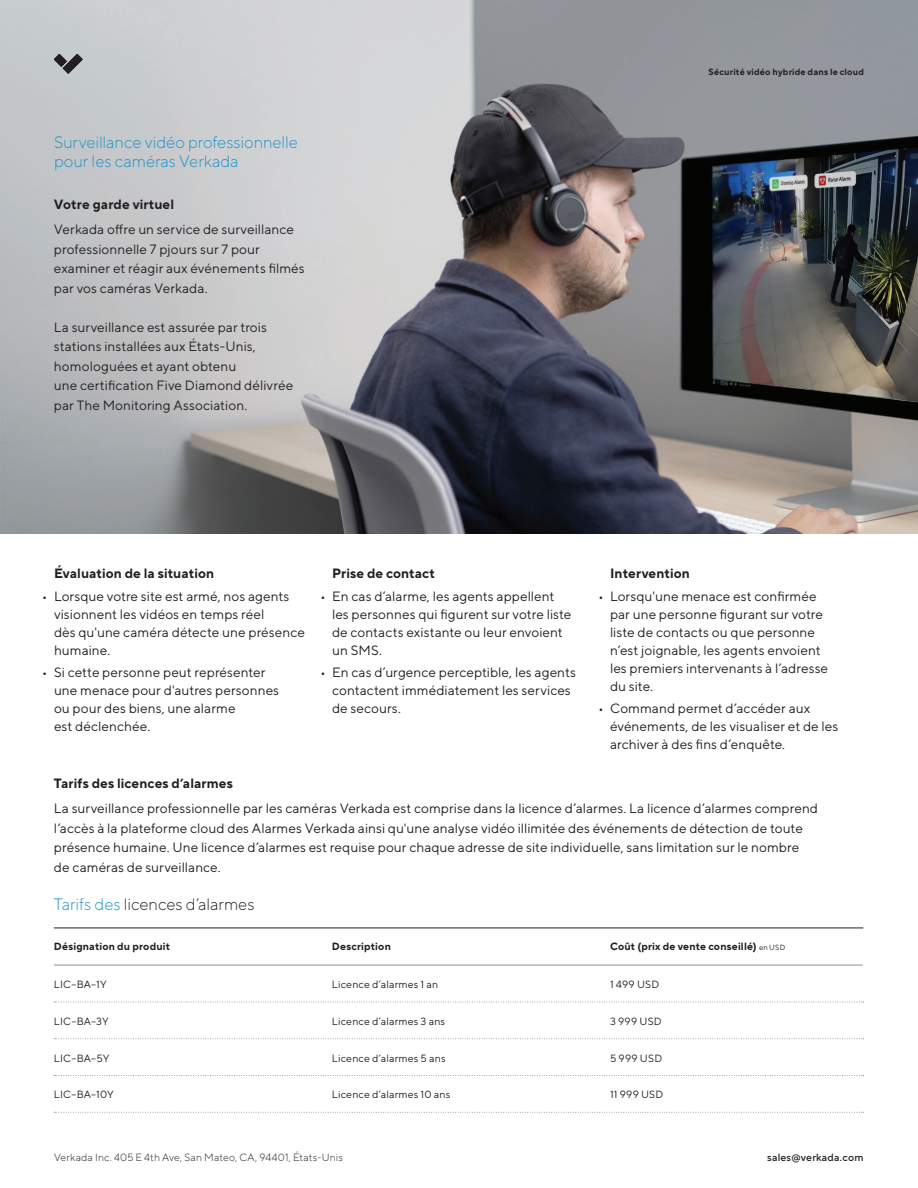
<style>
.page{position:relative;width:918px;height:1188px;background:#fff}
.page>*{position:absolute;margin:0;border:0;box-sizing:border-box;transform-origin:0 0}
.t1{font:300 16.5px/19.5px "TT Norms Pro";color:#2092cd}
.t2{font:300 16.5px "TT Norms Pro";letter-spacing:-.005em;color:#231f20}
.t3{font:13.5px/18px "TT Norms Pro";letter-spacing:.01em;color:#231f20}
.t4{font:700 13.5px "TT Norms Pro";letter-spacing:.01em;color:#231f20}
.t5{font:10.5px "TT Norms Pro";letter-spacing:.02em;color:#231f20}
.t6{font:700 10.5px "TT Norms Pro";letter-spacing:.02em;color:#231f20}
.t7{font:300 10.5px "TT Norms Pro";letter-spacing:.02em;color:#231f20}
.t8{font:500 10.5px "TT Norms Pro";letter-spacing:.02em;color:#231f20}
.t9{font:700 9px "TT Norms Pro";letter-spacing:.02em;color:#231f20}
.s1{color:#2092cd}
.s2{font-weight:400;font-size:7.5px}
</style>
<div class="page">
<img style="left:0;top:0;width:918px;height:534px">
<hr style="left:54px;top:928px;width:809px;height:1px;background:#231f20">
<svg style="left:54px;top:1002px;width:810px;height:1px"></svg>
<svg style="left:54px;top:1075px;width:810px;height:1px"></svg>
<svg style="left:54px;top:1038px;width:810px;height:1px"></svg>
<svg style="left:54px;top:1112px;width:810px;height:1px"></svg>
<hr style="left:54px;top:965px;width:809px;height:1px;background:#231f20">
<svg style="left:54px;top:54px;width:29px;height:20px"></svg>
<p class="t1" style="left:54px;top:131px;width:245px">Surveillance vidéo professionnelle pour les caméras Verkada</p>
<p class="t4" style="left:54px;top:194px;width:122px">Votre garde virtuel</p>
<p class="t3" style="left:54px;top:219px;width:252px;line-height:19.5px">Verkada offre un service de surveillance professionnelle 7 pjours sur 7 pour examiner et réagir aux événements filmés par vos caméras Verkada.</p>
<p class="t3" style="left:54px;top:316px;width:241px;line-height:19.5px">La surveillance est assurée par trois stations installées aux États-Unis, homologuées et ayant obtenu<br>une certification Five Diamond délivrée par The Monitoring Association.</p>
<p class="t9" style="left:708px;top:65px;width:157px">Sécurité vidéo hybride dans le cloud</p>
<p class="t4" style="left:54px;top:564px;width:162px">Évaluation de la situation</p>
<p class="t3" style="left:54px;top:586px;width:252px;text-indent:-12px">• Lorsque votre site est armé, nos agents visionnent les vidéos en temps réel<br>dès qu'une caméra détecte une présence humaine.</p>
<p class="t3" style="left:54px;top:662px;width:227px;text-indent:-12px">• Si cette personne peut représenter une menace pour d'autres personnes ou pour des biens, une alarme<br>est déclenchée.</p>
<p class="t4" style="left:332px;top:564px;width:104px">Prise de contact</p>
<p class="t3" style="left:332px;top:586px;width:241px;text-indent:-12px">• En cas d’alarme, les agents appellent les personnes qui figurent sur votre liste de contacts existante ou leur envoient un SMS.</p>
<p class="t3" style="left:332px;top:662px;width:245px;text-indent:-12px">• En cas d’urgence perceptible, les agents contactent immédiatement les services de secours.</p>
<p class="t4" style="left:610px;top:564px;width:81px">Intervention</p>
<p class="t3" style="left:610px;top:586px;width:220px;text-indent:-12px">• Lorsqu'une menace est confirmée par une personne figurant sur votre liste de contacts ou que personne n’est joignable, les agents envoient les premiers intervenants à l’adresse du site.</p>
<p class="t3" style="left:610px;top:698px;width:230px;text-indent:-12px">• Command permet d’accéder aux événements, de les visualiser et de les archiver à des fins d’enquête.</p>
<p class="t4" style="left:54px;top:773px;width:180px">Tarifs des licences d’alarmes</p>
<p class="t3" style="left:54px;top:798px;width:766px;line-height:19.5px">La surveillance professionnelle par les caméras Verkada est comprise dans la licence d’alarmes. La licence d’alarmes comprend l’accès à la plateforme cloud des Alarmes Verkada ainsi qu'une analyse vidéo illimitée des événements de détection de toute présence humaine. Une licence d’alarmes est requise pour chaque adresse de site individuelle, sans limitation sur le nombre de caméras de surveillance.</p>
<p class="t2" style="left:54px;top:892px;width:202px"><span class="s1">Tarifs des</span> licences d’alarmes</p>
<p class="t6" style="left:54px;top:939px;width:118px">Désignation du produit</p>
<p class="t5" style="left:54px;top:976px;width:54px">LIC–BA–1Y</p>
<p class="t5" style="left:54px;top:1014px;width:56px">LIC–BA–3Y</p>
<p class="t5" style="left:54px;top:1050px;width:57px">LIC–BA–5Y</p>
<p class="t5" style="left:54px;top:1087px;width:61px">LIC–BA–10Y</p>
<p class="t6" style="left:332px;top:938px;width:60px">Description</p>
<p class="t5" style="left:332px;top:976px;width:108px">Licence d’alarmes 1 an</p>
<p class="t5" style="left:332px;top:1014px;width:115px">Licence d’alarmes 3 ans</p>
<p class="t5" style="left:332px;top:1050px;width:115px">Licence d’alarmes 5 ans</p>
<p class="t5" style="left:332px;top:1087px;width:120px">Licence d’alarmes 10 ans</p>
<p class="t6" style="left:610px;top:938px;width:177px">Coût (prix de vente conseillé) <span class="s2">en USD</span></p>
<p class="t5" style="left:610px;top:976px;width:51px">1 499 USD</p>
<p class="t5" style="left:610px;top:1014px;width:53px">3 999 USD</p>
<p class="t5" style="left:610px;top:1050px;width:54px">5 999 USD</p>
<p class="t5" style="left:610px;top:1087px;width:55px">11 999 USD</p>
<p class="t7" style="left:54px;top:1150px;width:290px">Verkada Inc. 405 E 4th Ave, San Mateo, CA, 94401, États-Unis</p>
<p class="t8" style="left:767px;top:1150px;width:98px">sales@verkada.com</p>
</div>
